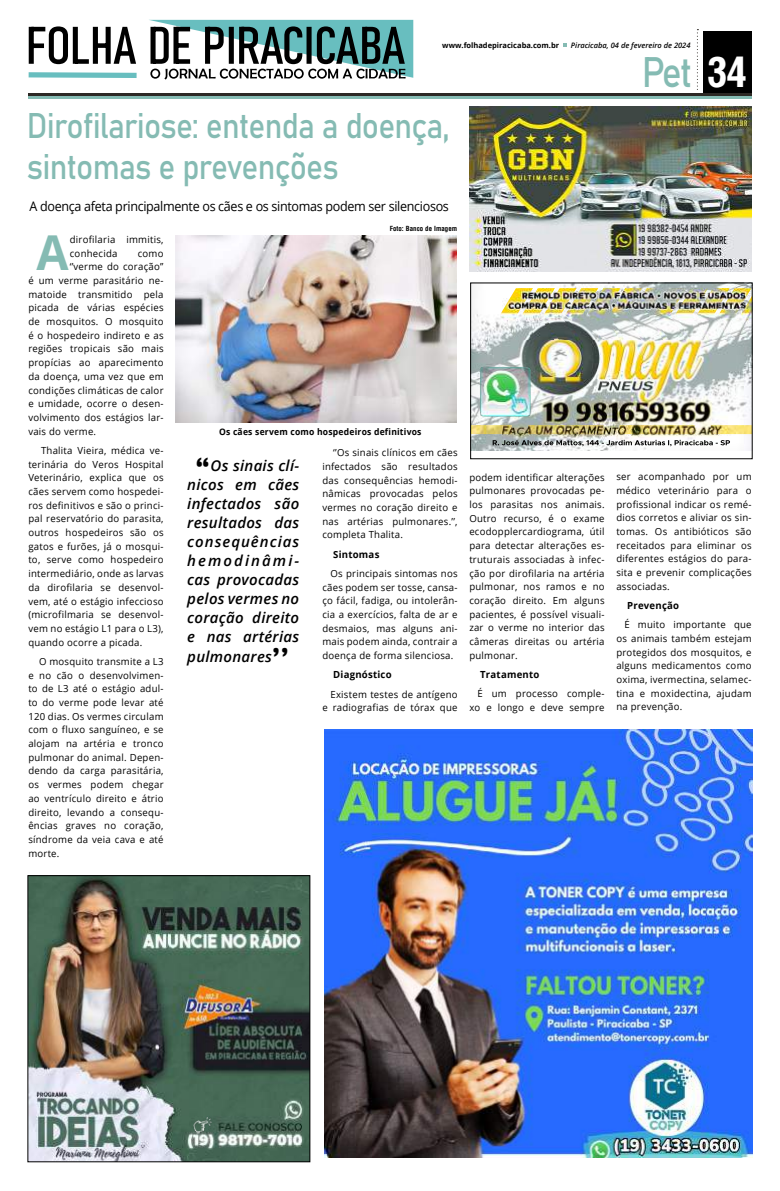
<style>
.page{position:relative;width:780px;height:1191px;background:#fff}
.page>*{position:absolute;margin:0;border:0;box-sizing:border-box;transform-origin:0 0}
.t1{font:700 48.1px "Open Sans";color:#85bbb3}
.t2{font:42.1px "Bahnschrift";color:#85bbb3;scale:.89 1}
.t3{font:35.2px/41.1px "Bahnschrift";letter-spacing:-.025em;color:#85bbb3;scale:.9 1}
.t4{font:italic 600 15px/19.1px "Open Sans";letter-spacing:.02em;color:#000;text-align:justify}
.t5{font:13.2px "Open Sans";letter-spacing:-.025em;color:#000;scale:.95 1}
.t6{font:9.8px/13.7px "Open Sans";letter-spacing:.025em;color:#000;text-align:justify}
.t7{font:700 9.8px "Open Sans";letter-spacing:.025em;color:#000}
.t8{font:700 9px "Open Sans";letter-spacing:.025em;color:#000;scale:.95 1}
.t9{font:italic 600 7.5px "Open Sans";color:#000}
.t10{font:700 7.5px "Open Sans";color:#000}
.t11{font:700 6.8px "Arena Condensed";color:#000}
.s1{font-family:"Britannic";font-weight:700;font-style:normal;font-size:30px}
.s2{font-family:"Arena Condensed";font-weight:700;font-size:40.6px;color:#fff}
</style>
<div class="page">
<img style="left:469px;top:106px;width:283px;height:166px">
<img style="left:175px;top:235px;width:281px;height:188px">
<div style="left:703px;top:31px;width:48px;height:64px;background:#000"></div>
<hr style="left:28px;top:97px;width:723px;height:2px;background:#85bbb3">
<hr style="left:28px;top:93px;width:723px;height:3px;background:#2c2824">
<svg style="left:696px;top:29px;width:2px;height:61px"></svg>
<svg style="left:563px;top:43px;width:3px;height:4px"></svg>
<svg style="left:28px;top:20px;width:385px;height:60px"></svg>
<img style="left:30px;top:877px;width:278px;height:282px">
<div style="left:28px;top:875px;width:282px;height:286px;border:1px solid #000"></div>
<img style="left:190px;top:1115px;width:22px;height:19px">
<img style="left:472px;top:285px;width:278px;height:165px">
<img style="left:472px;top:425px;width:278px;height:9px">
<img style="left:500px;top:288px;width:250px;height:52px">
<img style="left:473px;top:364px;width:64px;height:59px">
<img style="left:324px;top:730px;width:428px;height:427px">
<p class="t10" style="left:442px;top:40px;width:118px">www.folhadepiracicaba.com.br</p>
<p class="t9" style="left:571px;top:40px;width:121px">Piracicaba, 04 de fevereiro de 2024</p>
<h3 class="t3" style="left:27px;top:103px;width:471px">Dirofilariose: entenda a doença, sintomas e prevenções</h3>
<h3 class="t5" style="left:30px;top:197px;width:443px">A doença afeta principalmente os cães e os sintomas podem ser silenciosos</h3>
<h1 class="t1" style="left:36px;top:219px;width:34px">A</h1>
<p class="t6" style="left:70px;top:232px;width:95px">dirofilaria immitis, conhecida</p>
<p class="t6" style="left:138px;top:246px;width:27px">como</p>
<p class="t6" style="left:70px;top:260px;width:95px">‘’verme do coração’’</p>
<p class="t6" style="left:28px;top:273px;width:137px">é um verme parasitário ne-</p>
<p class="t6" style="left:28px;top:287px;width:137px">matoide transmitido pela</p>
<p class="t6" style="left:28px;top:301px;width:137px">picada de várias espécies</p>
<p class="t6" style="left:28px;top:314px;width:137px">de mosquitos. O mosquito</p>
<p class="t6" style="left:28px;top:328px;width:137px">é o hospedeiro indireto e as</p>
<p class="t6" style="left:28px;top:342px;width:137px">regiões tropicais são mais</p>
<p class="t6" style="left:28px;top:355px;width:137px">propícias ao aparecimento</p>
<p class="t6" style="left:28px;top:369px;width:137px">da doença, uma vez que em</p>
<p class="t6" style="left:28px;top:383px;width:137px">condições climáticas de calor</p>
<p class="t6" style="left:28px;top:396px;width:137px">e umidade, ocorre o desen-</p>
<p class="t6" style="left:28px;top:410px;width:137px">volvimento dos estágios lar-</p>
<p class="t6" style="left:28px;top:424px;width:69px">vais do verme.</p>
<p class="t6" style="left:28px;top:443px;width:137px;text-indent:13px">Thalita Vieira, médica ve&shy;terinária do Veros Hospital Veterinário, explica que os cães servem como hospedei&shy;ros definitivos e são o princi&shy;pal reservatório do parasita, outros hospedeiros são os gatos e furões, já o mosqui&shy;to, serve como hospedeiro intermediário, onde as larvas da dirofilaria se desenvol&shy;vem, até o estágio infeccioso (microfilmaria se desenvol&shy;vem no estágio L1 para o L3), quando ocorre a picada.</p>
<p class="t6" style="left:28px;top:654px;width:137px;text-indent:11px">O mosquito transmite a L3 e no cão o desenvolvimen&shy;to de L3 até o estágio adul&shy;to do verme pode levar até 120 dias. Os vermes circulam com o fluxo sanguíneo, e se alojam na artéria e tronco pulmonar do animal. Depen&shy;dendo da carga parasitária, os vermes podem chegar ao ventrículo direito e átrio direito, levando a consequ&shy;ências graves no coração, síndrome da veia cava e até morte.</p>
<p class="t11" style="left:390px;top:224px;width:69px">Foto: Banco de Imagem</p>
<p class="t8" style="left:219px;top:425px;width:214px">Os cães servem como hospedeiros definitivos</p>
<h3 class="t4" style="left:187px;top:456px;width:113px;text-indent:8px"><span class="s1">“</span>Os sinais clí&shy;nicos em cães infectados são resultados das consequências hemodinâmi&shy;cas provocadas pelos vermes no coração direito e nas artérias pulmonares<span class="s1">’’</span></h3>
<p class="t6" style="left:322px;top:445px;width:137px;text-indent:11px">‘’Os sinais clínicos em cães infectados são resultados das consequências hemodi&shy;nâmicas provocadas pelos vermes no coração direito e nas artérias pulmonares.’’, completa Thalita.</p>
<p class="t7" style="left:333px;top:547px;width:48px">Sintomas</p>
<p class="t6" style="left:322px;top:566px;width:137px;text-indent:8px">Os principais sintomas nos cães podem ser tosse, cansa&shy;ço fácil, fadiga, ou intolerân&shy;cia a exercícios, falta de ar e desmaios, mas alguns ani&shy;mais podem ainda, contrair a doença de forma silenciosa.</p>
<p class="t7" style="left:333px;top:668px;width:60px">Diagnóstico</p>
<p class="t6" style="left:322px;top:687px;width:137px;text-align:right">Existem testes de antígeno<br>e radiografias de tórax que</p>
<p class="t6" style="left:469px;top:470px;width:137px">podem identificar alterações pulmonares provocadas pe&shy;los parasitas nos animais.<br>Outro recurso, é o exame ecodopplercardiograma, útil para detectar alterações es&shy;truturais associadas à infec&shy;ção por dirofilaria na artéria pulmonar, nos ramos e no coração direito. Em alguns pacientes, é possível visuali&shy;zar o verme no interior das câmeras direitas ou artéria pulmonar.</p>
<p class="t7" style="left:480px;top:667px;width:61px">Tratamento</p>
<p class="t6" style="left:469px;top:686px;width:137px;text-align:right">É um processo comple&shy;xo e longo e deve sempre</p>
<h2 class="t2" style="left:641px;top:40px;width:120px">Pet <span class="s2">34</span></h2>
<p class="t6" style="left:616px;top:469px;width:137px">ser acompanhado por um médico veterinário para o profissional indicar os remé&shy;dios corretos e aliviar os sin&shy;tomas. Os antibióticos são receitados para eliminar os diferentes estágios do para&shy;sita e prevenir complicações associadas.</p>
<p class="t7" style="left:627px;top:598px;width:54px">Prevenção</p>
<p class="t6" style="left:616px;top:617px;width:137px;text-indent:8px">É muito importante que os animais também estejam protegidos dos mosquitos, e alguns medicamentos como oxima, ivermectina, selamec&shy;tina e moxidectina, ajudam na prevenção.</p>
</div>
